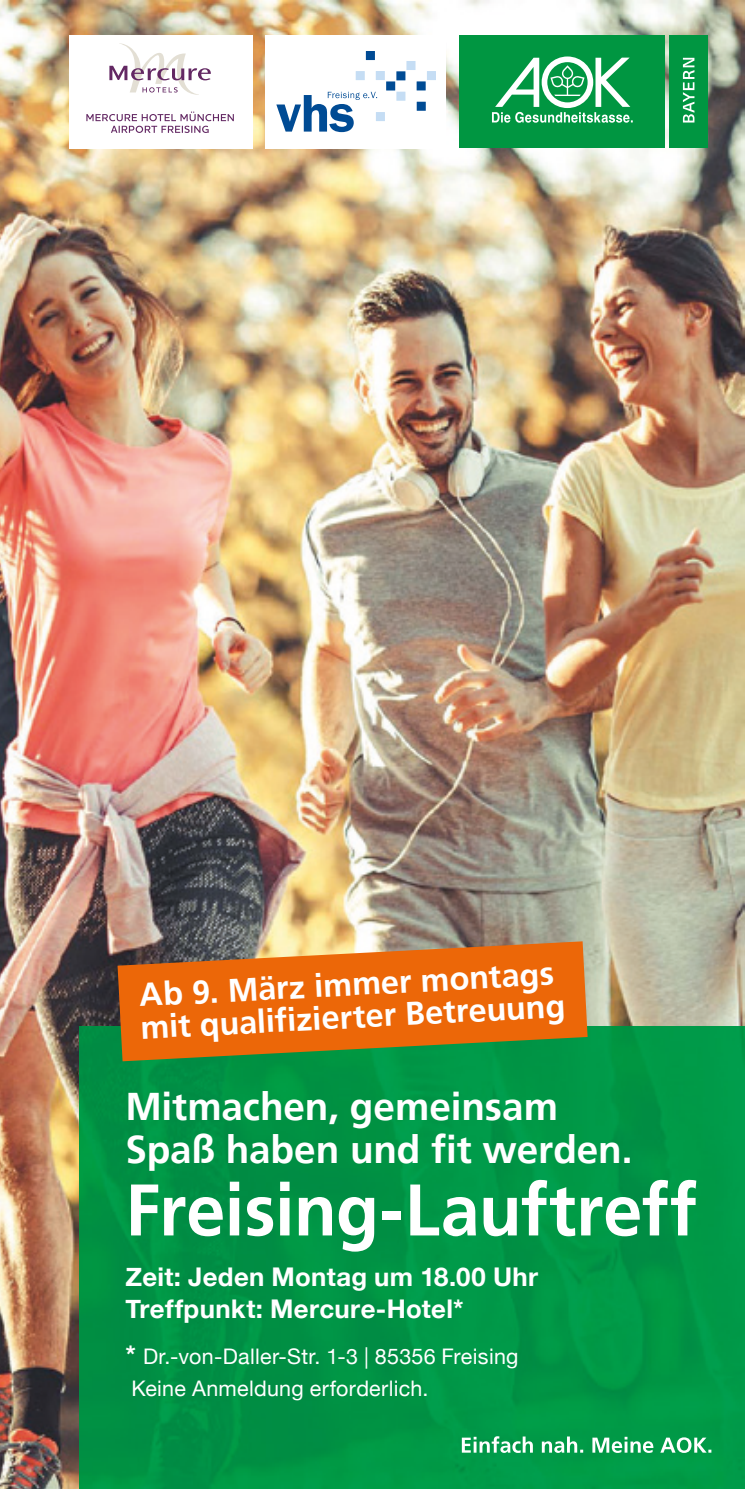
<style>
.page{position:relative;width:745px;height:1489px;background:#fff}
.page>*{position:absolute;margin:0;border:0;box-sizing:border-box;transform-origin:0 0}
.t1{font:700 73px "Frutiger";letter-spacing:-.005em;color:#fff;scale:.96 1}
.t2{font:700 38.5px/43px "Frutiger";letter-spacing:-.005em;color:#fff}
.t3{font:700 32.5px/32.5px "Frutiger";color:#fff}
.t4{font:700 25.75px/32.2px "Helvetica Neue";letter-spacing:.015em;color:#fff}
.t5{font:21.5px/32.2px "Helvetica Neue";letter-spacing:.015em;color:#fff}
.s1{font-weight:700;font-size:25.75px}
</style>
<div class="page">
<img style="left:0;top:0;width:744px;height:1488px">
<img style="left:79px;top:1025px;width:665px;height:463px">
<svg style="left:461px;top:1435px;width:250px;height:17px"></svg>
<svg style="left:117px;top:941px;width:470px;height:120px;background:#ca6f1a"></svg>
<div style="left:459px;top:35px;width:205px;height:113px;background:#009641"></div>
<div style="left:669px;top:35px;width:38px;height:113px;background:#009641"></div>
<svg style="left:682px;top:58px;width:12px;height:64px"></svg>
<svg style="left:492px;top:56px;width:140px;height:67px"></svg>
<svg style="left:265px;top:35px;width:180px;height:113px"></svg>
<div style="left:70px;top:35px;width:182px;height:113px;background:#fff"></div>
<svg style="left:109px;top:43px;width:102px;height:52px"></svg>
<svg style="left:86px;top:111px;width:148px;height:22px"></svg>
<h3 class="t3" style="left:138px;top:979px;width:426px;rotate:-3deg">Ab 9. März immer montags mit qualifizierter Betreuung</h3>
<h2 class="t2" style="left:125px;top:1085px;width:508px">Mitmachen, gemeinsam<br>Spaß haben und fit werden.</h2>
<h1 class="t1" style="left:125px;top:1167px;width:596px">Freising-Lauftreff</h1>
<p class="t4" style="left:125px;top:1259px;width:414px">Zeit: Jeden Montag um 18.00 Uhr<br>Treffpunkt: Mercure-Hotel*</p>
<p class="t5" style="left:125px;top:1339px;width:394px"><span class="s1">*</span> Dr.-von-Daller-Str. 1-3 | 85356 Freising<br>Keine Anmeldung erforderlich.</p>
</div>
